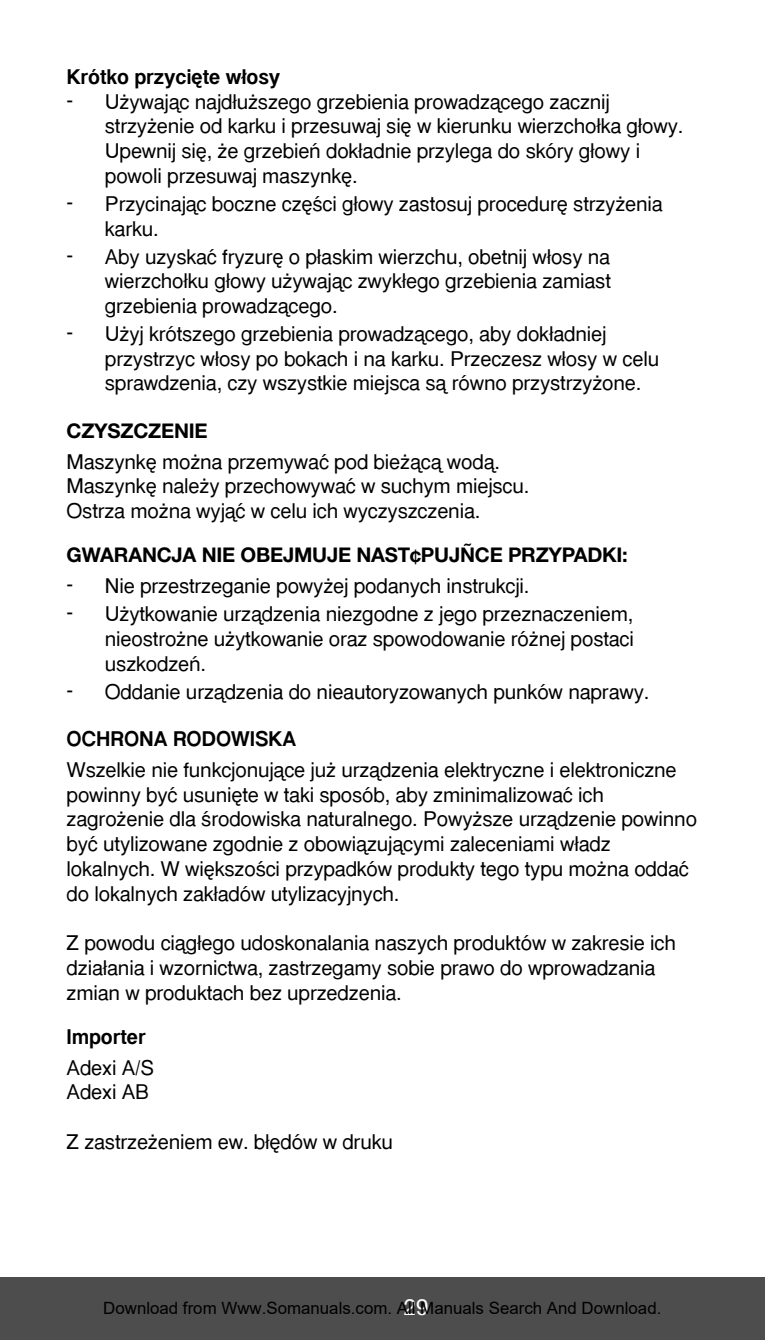
<style>
.page{position:relative;width:765px;height:1340px;background:#fff}
.page>*{position:absolute;margin:0;border:0;box-sizing:border-box;transform-origin:0 0}
.t1{font:22.5px "Helvetica Neue";color:#fff}
.t2{font:20.25px/24.8px "Euro Slavic Sans";letter-spacing:-.01em;color:#000}
.t3{font:700 20.25px "Helvetica Neue";letter-spacing:-.01em;color:#000}
.t4{font:700 20.25px "Euro Slavic Sans";letter-spacing:-.01em;color:#000}
.t5{font:16.88px "Arial";color:#000}
</style>
<div class="page">
<div style="left:0;top:1277px;width:764px;height:63px;background:#4d4d4d"></div>
<p class="t4" style="left:67px;top:68px;width:215px">Krótko przyci´te w∏osy</p>
<p class="t2" style="left:105px;top:91px;width:580px;text-indent:-38px">- U˝ywajàc najd∏u˝szego grzebienia prowadzàcego zacznij strzy˝enie od karku i przesuwaj si´ w kierunku wierzcho∏ka g∏owy.<br>Upewnij si´, ˝e grzebieƒ dok∏adnie przylega do skóry g∏owy i powoli przesuwaj maszynk´.</p>
<p class="t2" style="left:105px;top:193px;width:559px;text-indent:-38px">- Przycinajàc boczne cz´Êci g∏owy zastosuj procedur´ strzy˝enia karku.</p>
<p class="t2" style="left:105px;top:246px;width:507px;text-align:justify;text-indent:-38px">- Aby uzyskaç fryzur´ o p∏askim wierzchu, obetnij w∏osy na wierzcho∏ku g∏owy u˝ywajàc zwyk∏ego grzebienia zamiast grzebienia prowadzàcego.</p>
<p class="t2" style="left:105px;top:323px;width:555px;text-indent:-38px">- U˝yj krótszego grzebienia prowadzàcego, aby dok∏adniej przystrzyc w∏osy po bokach i na karku. Przeczesz w∏osy w celu sprawdzenia, czy wszystkie miejsca sà równo przystrzy˝one.</p>
<p class="t3" style="left:67px;top:423px;width:142px">CZYSZCZENIE</p>
<p class="t2" style="left:67px;top:451px;width:464px">Maszynk´ mo˝na przemywaç pod bie˝àcà wodà.<br>Maszynk´ nale˝y przechowywaç w suchym miejscu.<br>Ostrza mo˝na wyjàç w celu ich wyczyszczenia.</p>
<p class="t3" style="left:67px;top:548px;width:562px">GWARANCJA NIE OBEJMUJE NAST¢PUJÑCE PRZYPADKI:</p>
<p class="t2" style="left:67px;top:575px;width:464px">- Nie przestrzeganie powy˝ej podanych instrukcji.</p>
<p class="t2" style="left:105px;top:603px;width:530px;text-align:justify;text-indent:-38px">- U˝ytkowanie urzàdzenia niezgodne z jego przeznaczeniem, nieostro˝ne u˝ytkowanie oraz spowodowanie ró˝nej postaci uszkodzeƒ.</p>
<p class="t2" style="left:67px;top:681px;width:584px">- Oddanie urzàdzenia do nieautoryzowanych punków naprawy.</p>
<p class="t4" style="left:67px;top:730px;width:231px">OCHRONA RODOWISKA</p>
<p class="t2" style="left:67px;top:759px;width:632px">Wszelkie nie funkcjonujàce ju˝ urzàdzenia elektryczne i elektroniczne powinny byç usuni´te w taki sposób, aby zminimalizowaç ich zagro˝enie dla Êrodowiska naturalnego. Powy˝sze urzàdzenie powinno byç utylizowane zgodnie z obowiàzujàcymi zaleceniami w∏adz lokalnych. W wi´kszoÊci przypadków produkty tego typu mo˝na oddaç do lokalnych zak∏adów utylizacyjnych.</p>
<p class="t2" style="left:67px;top:932px;width:610px">Z powodu ciàg∏ego udoskonalania naszych produktów w zakresie ich dzia∏ania i wzornictwa, zastrzegamy sobie prawo do wprowadzania zmian w produktach bez uprzedzenia.</p>
<p class="t4" style="left:67px;top:1028px;width:81px">Importer</p>
<p class="t2" style="left:67px;top:1057px;width:89px">Adexi A/S<br>Adexi AB</p>
<p class="t2" style="left:67px;top:1131px;width:328px">Z zastrze˝eniem ew. b∏´dów w druku</p>
<p class="t1" style="left:403px;top:1299px;width:26px">29</p>
<p class="t5" style="left:103px;top:1298px;width:559px">Download from Www.Somanuals.com. All Manuals Search And Download.</p>
</div>
